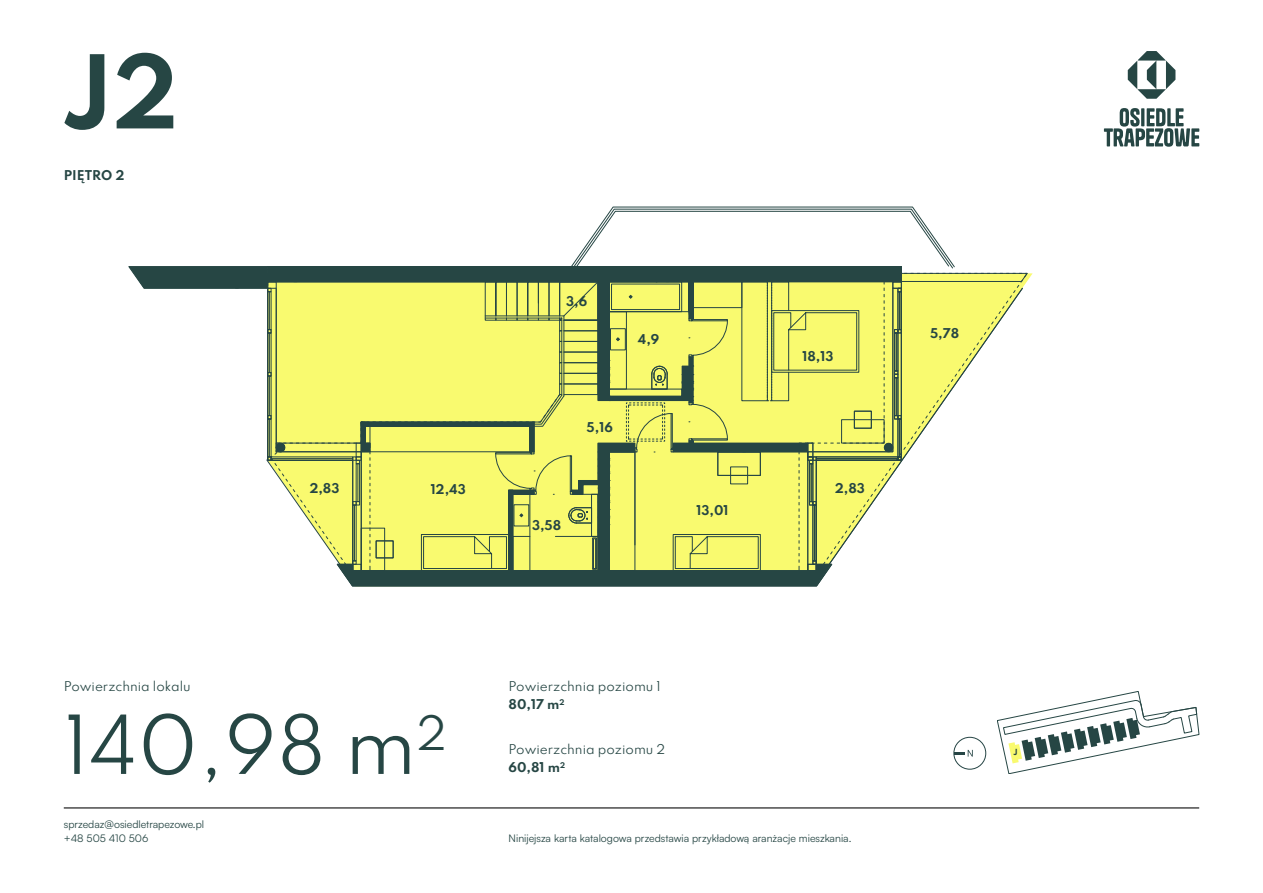
<style>
.page{position:relative;width:1263px;height:893px;background:#fff}
.page>*{position:absolute;margin:0;border:0;box-sizing:border-box;transform-origin:0 0}
.t1{font:700 90px "Spartan";color:#264644}
.t2{font:72px "Spartan";color:#264644}
.t3{font:12px/18px "Spartan";color:#264644}
.t4{font:700 12px "Spartan";color:#264644}
.t5{font:10.5px/13.5px "Satoshi";color:#264644}
.t6{font:700 7.5px "Spartan";color:#264644}
.s1{font-weight:700}
</style>
<div class="page">
<svg style="left:128px;top:206px;width:900px;height:380px"></svg>
<div style="left:884px;top:443px;width:9px;height:9px;background:#264644;border-radius:50%"></div>
<svg style="left:1104px;top:108px;width:95px;height:39px"></svg>
<svg style="left:1128px;top:51px;width:47px;height:48px"></svg>
<div style="left:953px;top:737px;width:33px;height:33px;border:1px solid #264545;border-radius:50%"></div>
<svg style="left:954px;top:750px;width:19px;height:7px"></svg>
<hr style="left:64px;top:807px;width:1135px;height:1px;background:#000">
<svg style="left:997px;top:691px;width:202px;height:83px"></svg>
<h1 class="t1" style="left:63px;top:25px;width:118px">j2</h1>
<p class="t4" style="left:64px;top:167px;width:62px">Piętro 2</p>
<p class="t3" style="left:64px;top:676px;width:129px">Powierzchnia lokalu</p>
<p class="t4" style="left:566px;top:292px;width:23px">3,6</p>
<p class="t4" style="left:638px;top:331px;width:23px">4,9</p>
<p class="t4" style="left:587px;top:418px;width:28px">5,16</p>
<p class="t4" style="left:802px;top:347px;width:33px">18,13</p>
<p class="t4" style="left:310px;top:479px;width:31px">2,83</p>
<p class="t4" style="left:835px;top:479px;width:31px">2,83</p>
<p class="t4" style="left:431px;top:480px;width:36px">12,43</p>
<p class="t4" style="left:532px;top:517px;width:31px">3,58</p>
<p class="t4" style="left:696px;top:501px;width:34px">13,01</p>
<p class="t3" style="left:509px;top:677px;width:154px">Powierzchnia poziomu 1<br><span class="s1">80,17 m</span><sup>2</sup></p>
<h2 class="t2" style="left:64px;top:691px;width:385px">140,98 m<sup>2</sup></h2>
<p class="t5" style="left:64px;top:817px;width:142px">sprzedaz@osiedletrapezowe.pl +48 505 410 506</p>
<p class="t3" style="left:509px;top:739px;width:158px">Powierzchnia poziomu 2<br><span class="s1">60,81 m</span><sup>2</sup></p>
<p class="t5" style="left:509px;top:831px;width:344px">Ninijejsza karta katalogowa przedstawia przykładową aranżacje mieszkania.</p>
<p class="t4" style="left:930px;top:324px;width:31px">5,78</p>
<p class="t6" style="left:1013px;top:747px;width:6px">J</p>
</div>
